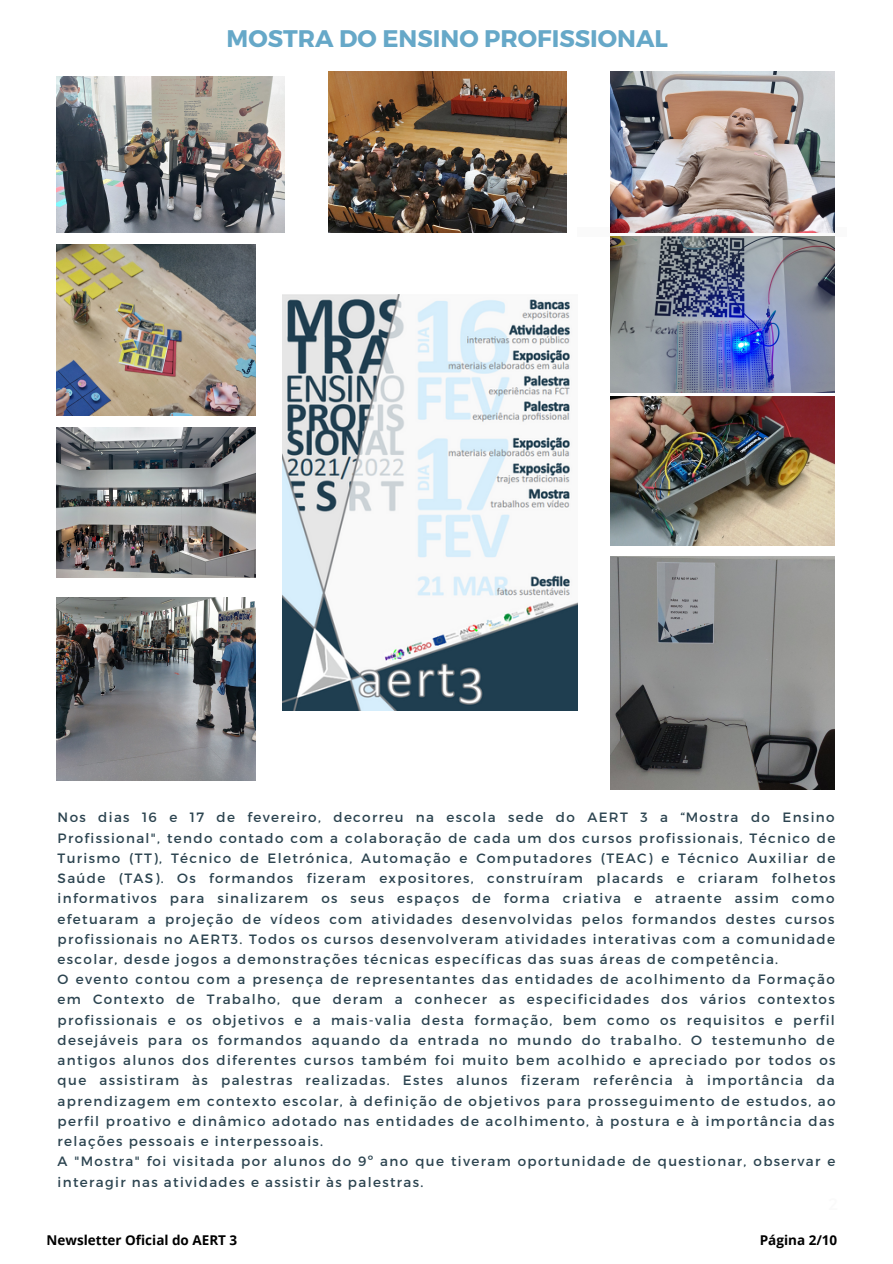
<style>
.page{position:relative;width:893px;height:1264px;background:#fff}
.page>*{position:absolute;margin:0;border:0;box-sizing:border-box;transform-origin:0 0}
.t1{font:700 24px "Montserrat";color:#66a8c8}
.t2{font:13.5px/20.2px "Montserrat";letter-spacing:.1em;color:#2c4450}
.t3{font:700 13.5px "Open Sans";color:#000}
</style>
<div class="page">
<img style="left:56px;top:244px;width:199px;height:171px">
<svg style="left:610px;top:227px;width:225px;height:6px"></svg>
<img style="left:56px;top:76px;width:228px;height:156px">
<img style="left:282px;top:294px;width:295px;height:416px">
<img style="left:610px;top:236px;width:224px;height:157px">
<img style="left:329px;top:71px;width:237px;height:161px">
<img style="left:56px;top:428px;width:199px;height:149px">
<img style="left:610px;top:72px;width:224px;height:160px">
<img style="left:610px;top:556px;width:224px;height:233px">
<img style="left:56px;top:597px;width:199px;height:183px">
<img style="left:610px;top:397px;width:224px;height:148px">
<h1 class="t1" style="left:226px;top:23px;width:443px">MOSTRA DO ENSINO PROFISSIONAL</h1>
<p class="t2" style="left:58px;top:806px;width:779px">Nos dias 16 e 17 de fevereiro, decorreu na escola sede do AERT 3 a “Mostra do Ensino Profissional", tendo contado com a colaboração de cada um dos cursos profissionais, Técnico de Turismo (TT), Técnico de Eletrónica, Automação e Computadores (TEAC) e Técnico Auxiliar de Saúde (TAS). Os formandos fizeram expositores, construíram placards e criaram folhetos informativos para sinalizarem os seus espaços de forma criativa e atraente assim como efetuaram a projeção de vídeos com atividades desenvolvidas pelos formandos destes cursos profissionais no AERT3. Todos os cursos desenvolveram atividades interativas com a comunidade escolar, desde jogos a demonstrações técnicas específicas das suas áreas de competência.<br>O evento contou com a presença de representantes das entidades de acolhimento da Formação em Contexto de Trabalho, que deram a conhecer as especificidades dos vários contextos profissionais e os objetivos e a mais-valia desta formação, bem como os requisitos e perfil desejáveis para os formandos aquando da entrada no mundo do trabalho. O testemunho de antigos alunos dos diferentes cursos também foi muito bem acolhido e apreciado por todos os que assistiram às palestras realizadas. Estes alunos fizeram referência à importância da aprendizagem em contexto escolar, à definição de objetivos para prosseguimento de estudos, ao perfil proativo e dinâmico adotado nas entidades de acolhimento, à postura e à importância das relações pessoais e interpessoais.<br>A "Mostra" foi visitada por alunos do 9º ano que tiveram oportunidade de questionar, observar e interagir nas atividades e assistir às palestras.</p>
<p class="t3" style="left:47px;top:1230px;width:192px">Newsletter Oficial do AERT 3</p>
<p class="t3" style="left:759px;top:1230px;width:79px">Página 2/10</p>
</div>
